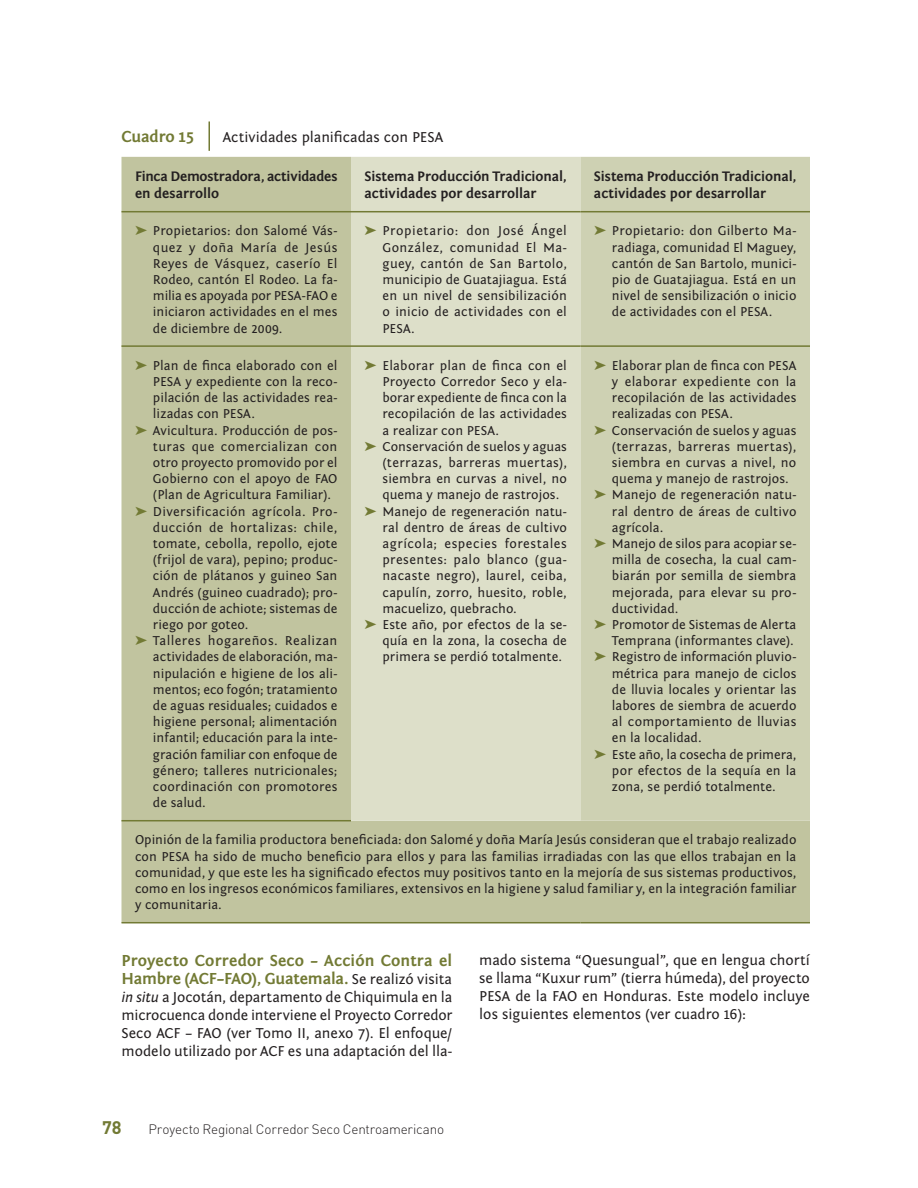
<style>
.page{position:relative;width:918px;height:1188px;background:#fff}
.page>*{position:absolute;margin:0;border:0;box-sizing:border-box;transform-origin:0 0}
.t1{font:700 18px "DIN Pro";color:#727a34}
.cuerpo{font:700 16.5px/18px "Fontin Sans";letter-spacing:.005em;color:#727a34}
.cuadro{font:700 16.5px "Fontin Sans";letter-spacing:-.01em;color:#727a34}
.cuerpo-2{font:15px/18px "Fontin Sans";letter-spacing:-.005em;color:#231f20;text-align:justify}
.cuerpo-3{font:700 14.25px/17.1px "Fontin Sans";letter-spacing:-.005em;color:#231f20}
.cuerpo-4{font:13.5px/16.2px "Fontin Sans";letter-spacing:.005em;color:#231f20;text-align:justify}
.t2{font:300 13.5px "DIN Pro";letter-spacing:-.015em;color:#231f20}
.s1{color:#727a34}
.s2{font-weight:400;font-size:15px;color:#231f20}
.s3{font-style:italic}
</style>
<div class="page">
<hr style="left:208px;top:121px;width:2px;height:30px;background:#727a34">
<div style="left:122px;top:157px;width:688px;height:765px;background:#c1c49f"></div>
<div style="left:351px;top:157px;width:229px;height:664px;background:#dddfc9"></div>
<div style="left:580px;top:157px;width:230px;height:664px;background:#ced1b3"></div>
<hr style="left:122px;top:211px;width:229px;height:1px;background:#727a34">
<hr style="left:351px;top:211px;width:229px;height:1px;background:#727a34">
<hr style="left:580px;top:211px;width:230px;height:1px;background:#727a34">
<hr style="left:122px;top:345px;width:229px;height:2px;background:#727a34">
<hr style="left:351px;top:345px;width:229px;height:2px;background:#727a34">
<hr style="left:580px;top:345px;width:230px;height:2px;background:#727a34">
<hr style="left:122px;top:820px;width:229px;height:1px;background:#727a34">
<hr style="left:122px;top:922px;width:229px;height:1px;background:#727a34">
<hr style="left:351px;top:922px;width:229px;height:1px;background:#727a34">
<hr style="left:580px;top:922px;width:230px;height:1px;background:#727a34">
<p class="cuadro" style="left:122px;top:128px;width:74px">Cuadro 15</p>
<p class="cuerpo-2" style="left:223px;top:128px;width:222px">Actividades planificadas con PESA</p>
<p class="cuerpo-3" style="left:135px;top:168px;width:204px">Finca Demostradora, actividades en desarrollo</p>
<p class="cuerpo-3" style="left:364px;top:168px;width:204px">Sistema Producción Tradicional, actividades por desarrollar</p>
<p class="cuerpo-3" style="left:594px;top:168px;width:204px">Sistema Producción Tradicional, actividades por desarrollar</p>
<p class="cuerpo-4" style="left:153px;top:223px;width:186px;text-indent:-18px"><span class="s1">➤</span> Propietarios: don Salomé Vás&shy;quez y doña María de Jesús Reyes de Vásquez, caserío El Rodeo, cantón El Rodeo. La fa&shy;milia es apoyada por PESA-FAO e iniciaron actividades en el mes de diciembre de 2009.</p>
<p class="cuerpo-4" style="left:382px;top:223px;width:186px;text-indent:-18px"><span class="s1">➤</span> Propietario: don José Ángel González, comunidad El Ma&shy;guey, cantón de San Bartolo, municipio de Guatajiagua. Está en un nivel de sensibilización o inicio de actividades con el PESA.</p>
<p class="cuerpo-4" style="left:612px;top:223px;width:186px;text-indent:-18px"><span class="s1">➤</span> Propietario: don Gilberto Ma&shy;radiaga, comunidad El Maguey, cantón de San Bartolo, munici&shy;pio de Guatajiagua. Está en un nivel de sensibilización o inicio de actividades con el PESA.</p>
<p class="cuerpo-4" style="left:153px;top:358px;width:186px;text-indent:-18px"><span class="s1">➤</span> Plan de finca elaborado con el PESA y expediente con la reco&shy;pilación de las actividades rea&shy;lizadas con PESA.</p>
<p class="cuerpo-4" style="left:153px;top:422px;width:186px;text-indent:-18px"><span class="s1">➤</span> Avicultura. Producción de pos&shy;turas que comercializan con otro proyecto promovido por el Gobierno con el apoyo de FAO (Plan de Agricultura Familiar).</p>
<p class="cuerpo-4" style="left:153px;top:503px;width:186px;text-indent:-18px"><span class="s1">➤</span> Diversificación agrícola. Pro&shy;ducción de hortalizas: chile, tomate, cebolla, repollo, ejote (frijol de vara), pepino; produc&shy;ción de plátanos y guineo San Andrés (guineo cuadrado); pro&shy;ducción de achiote; sistemas de riego por goteo.</p>
<p class="cuerpo-4" style="left:153px;top:633px;width:186px;text-indent:-18px"><span class="s1">➤</span> Talleres hogareños. Realizan actividades de elaboración, ma&shy;nipulación e higiene de los ali&shy;mentos; eco fogón; tratamiento de aguas residuales; cuidados e higiene personal; alimentación infantil; educación para la inte&shy;gración familiar con enfoque de género; talleres nutricionales; coordinación con promotores de salud.</p>
<p class="cuerpo-4" style="left:612px;top:358px;width:186px;text-indent:-18px"><span class="s1">➤</span> Elaborar plan de finca con PESA y elaborar expediente con la recopilación de las actividades realizadas con PESA.</p>
<p class="cuerpo-4" style="left:612px;top:422px;width:186px;text-indent:-18px"><span class="s1">➤</span> Conservación de suelos y aguas (terrazas, barreras muertas), siembra en curvas a nivel, no quema y manejo de rastrojos.</p>
<p class="cuerpo-4" style="left:612px;top:487px;width:186px;text-indent:-18px"><span class="s1">➤</span> Manejo de regeneración natu&shy;ral dentro de áreas de cultivo agrícola.</p>
<p class="cuerpo-4" style="left:612px;top:536px;width:186px;text-indent:-18px"><span class="s1">➤</span> Manejo de silos para acopiar se&shy;milla de cosecha, la cual cam&shy;biarán por semilla de siembra mejorada, para elevar su pro&shy;ductividad.</p>
<p class="cuerpo-4" style="left:594px;top:617px;width:204px;text-align:right"><span class="s1">➤</span> Promotor de Sistemas de Alerta<br>Temprana (informantes clave).</p>
<p class="cuerpo-4" style="left:612px;top:649px;width:186px;text-indent:-18px"><span class="s1">➤</span> Registro de información pluvio&shy;métrica para manejo de ciclos de lluvia locales y orientar las labores de siembra de acuerdo al comportamiento de lluvias en la localidad.</p>
<p class="cuerpo-4" style="left:612px;top:746px;width:186px;text-indent:-18px"><span class="s1">➤</span> Este año, la cosecha de primera, por efectos de la sequía en la zona, se perdió totalmente.</p>
<p class="cuerpo-4" style="left:135px;top:832px;width:663px">Opinión de la familia productora beneficiada: don Salomé y doña María Jesús consideran que el trabajo realizado con PESA ha sido de mucho beneficio para ellos y para las familias irradiadas con las que ellos trabajan en la comunidad, y que este les ha significado efectos muy positivos tanto en la mejoría de sus sistemas productivos, como en los ingresos económicos familiares, extensivos en la higiene y salud familiar y, en la integración familiar y comunitaria.</p>
<p class="cuerpo-4" style="left:382px;top:358px;width:186px;text-indent:-18px"><span class="s1">➤</span> Elaborar plan de finca con el Proyecto Corredor Seco y ela&shy;borar expediente de finca con la recopilación de las actividades a realizar con PESA.</p>
<p class="cuerpo-4" style="left:382px;top:439px;width:186px;text-indent:-18px"><span class="s1">➤</span> Conservación de suelos y aguas (terrazas, barreras muertas), siembra en curvas a nivel, no quema y manejo de rastrojos.</p>
<p class="cuerpo-4" style="left:382px;top:503px;width:186px;text-indent:-18px"><span class="s1">➤</span> Manejo de regeneración natu&shy;ral dentro de áreas de cultivo agrícola; especies forestales presentes: palo blanco (gua&shy;nacaste negro), laurel, ceiba, capulín, zorro, huesito, roble, macuelizo, quebracho.</p>
<p class="cuerpo-4" style="left:382px;top:617px;width:186px;text-indent:-18px"><span class="s1">➤</span> Este año, por efectos de la se&shy;quía en la zona, la cosecha de primera se perdió totalmente.</p>
<p class="cuerpo" style="left:122px;top:952px;width:332px">Proyecto Corredor Seco – Acción Contra el<br>Hambre (ACF–FAO), Guatemala. <span class="s2">Se realizó visita</span></p>
<p class="cuerpo-2" style="left:122px;top:988px;width:332px"><span class="s3">in situ</span> a Jocotán, departamento de Chiquimula en la microcuenca donde interviene el Proyecto Corredor Seco ACF – FAO (ver Tomo II, anexo 7). El enfoque/ modelo utilizado por ACF es una adaptación del lla-</p>
<h1 class="t1" style="left:102px;top:1115px;width:21px">78</h1>
<p class="t2" style="left:148px;top:1120px;width:297px">Proyecto Regional Corredor Seco Centroamericano</p>
<p class="cuerpo-2" style="left:479px;top:951px;width:332px">mado sistema “Quesungual”, que en lengua chortí se llama “Kuxur rum” (tierra húmeda), del proyecto PESA de la FAO en Honduras. Este modelo incluye los siguientes elementos (ver cuadro 16):</p>
</div>
